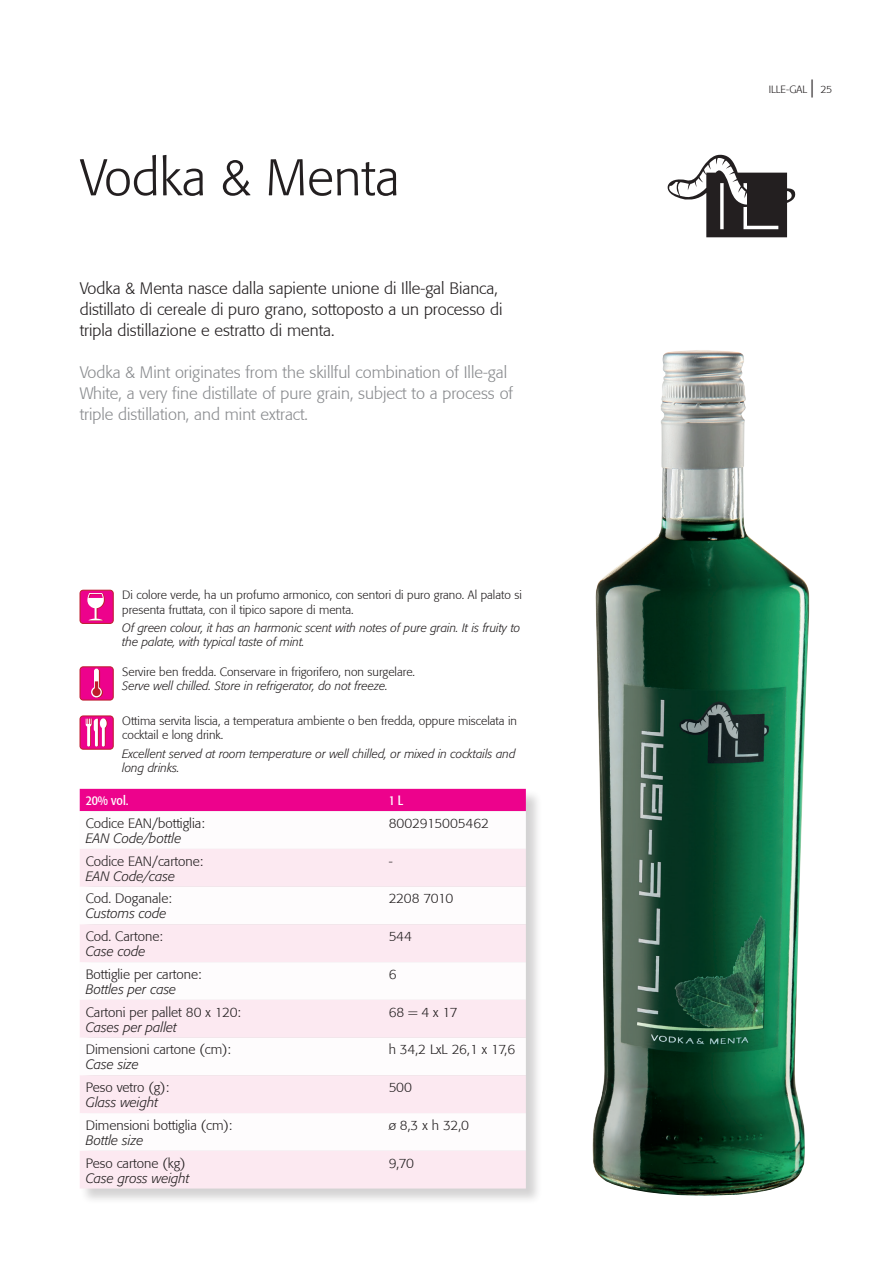
<style>
.page{position:relative;width:893px;height:1263px;background:#fff}
.page>*{position:absolute;margin:0;border:0;box-sizing:border-box;transform-origin:0 0}
.t1{font:300 51px "Formata";color:#231f20}
.t2{font:300 16.5px/21px "Formata";color:#8a8c8f}
.t3{font:300 16.5px/21px "Formata";color:#231f20}
.t4{font:300 13.5px "Formata";color:#231f20}
.t5{font:italic 300 13.5px "Formata";color:#231f20}
.t6{font:condensed 13.5px "Formata";color:#fff}
.t7{font:300 13.5px "Formata";letter-spacing:-.03em;color:#231f20}
.t8{font:300 12px/14.2px "Formata";color:#231f20}
.t9{font:italic 300 12px/14.2px "Formata";color:#231f20}
.t10{font:300 10.5px "Formata";letter-spacing:-.01em;color:#231f20}
.s1{font-size:18px}
</style>
<div class="page">
<img style="left:592px;top:350px;width:218px;height:846px">
<div style="left:80px;top:789px;width:462px;height:416px;background:#231f20;opacity:.2"></div>
<div style="left:80px;top:789px;width:446px;height:22px;background:#ed028c"></div>
<svg style="left:80px;top:811px;width:446px;height:38px"></svg>
<svg style="left:80px;top:849px;width:446px;height:339px;fill:#fce9f1"></svg>
<svg style="left:667px;top:154px;width:129px;height:83px"></svg>
<div style="left:80px;top:590px;width:33px;height:33px;background:#ed028c;border-radius:3px"></div>
<div style="left:80px;top:590px;width:34px;height:34px;border:1px solid #be1d2c;border-radius:3px"></div>
<svg style="left:87px;top:593px;width:18px;height:28px"></svg>
<div style="left:80px;top:667px;width:33px;height:33px;background:#ed028c;border-radius:3px"></div>
<div style="left:80px;top:666px;width:34px;height:34px;border:1px solid #be1d2c;border-radius:3px"></div>
<svg style="left:91px;top:669px;width:11px;height:28px"></svg>
<div style="left:92px;top:688px;width:9px;height:8px;background:#be1d2c;border-radius:50%"></div>
<div style="left:80px;top:716px;width:33px;height:33px;background:#ed028c;border-radius:3px"></div>
<div style="left:80px;top:716px;width:34px;height:33px;border:1px solid #be1d2c;border-radius:3px"></div>
<svg style="left:86px;top:718px;width:22px;height:28px"></svg>
<p class="t1" style="left:80px;top:148px;width:321px">Vodka &amp; Menta</p>
<p class="t3" style="left:80px;top:278px;width:424px">Vodka &amp; Menta nasce dalla sapiente unione di Ille-gal Bianca, distillato di cereale di puro grano, sottoposto a un processo di tripla distillazione e estratto di menta.</p>
<p class="t2" style="left:80px;top:362px;width:435px">Vodka &amp; Mint originates from the skillful combination of Ille-gal<br>White, a very fine distillate of pure grain, subject to a process of triple distillation, and mint extract.</p>
<p class="t8" style="left:122px;top:588px;width:401px">Di colore verde, ha un profumo armonico, con sentori di puro grano. Al palato si presenta fruttata, con il tipico sapore di menta.</p>
<p class="t9" style="left:122px;top:621px;width:400px">Of green colour, it has an harmonic scent with notes of pure grain. It is fruity to the palate, with typical taste of mint.</p>
<p class="t8" style="left:122px;top:665px;width:294px">Servire ben fredda. Conservare in frigorifero, non surgelare.</p>
<p class="t9" style="left:122px;top:679px;width:267px">Serve well chilled. Store in refrigerator, do not freeze.</p>
<p class="t8" style="left:122px;top:714px;width:396px">Ottima servita liscia, a temperatura ambiente o ben fredda, oppure miscelata in cocktail e long drink.</p>
<p class="t9" style="left:122px;top:747px;width:395px">Excellent served at room temperature or well chilled, or mixed in cocktails and long drinks.</p>
<p class="t6" style="left:86px;top:792px;width:44px">20% vol.</p>
<p class="t6" style="left:389px;top:792px;width:16px">1 L</p>
<p class="t4" style="left:86px;top:815px;width:120px">Codice EAN/bottiglia:</p>
<p class="t5" style="left:86px;top:830px;width:97px">EAN Code/bottle</p>
<p class="t4" style="left:389px;top:815px;width:102px">8002915005462</p>
<p class="t4" style="left:86px;top:853px;width:119px">Codice EAN/cartone:</p>
<p class="t5" style="left:86px;top:868px;width:91px">EAN Code/case</p>
<p class="t4" style="left:389px;top:853px;width:5px">-</p>
<p class="t4" style="left:86px;top:891px;width:88px">Cod. Doganale:</p>
<p class="t5" style="left:86px;top:906px;width:82px">Customs code</p>
<p class="t7" style="left:389px;top:891px;width:66px">2208 7010</p>
<p class="t4" style="left:86px;top:928px;width:79px">Cod. Cartone:</p>
<p class="t5" style="left:86px;top:943px;width:61px">Case code</p>
<p class="t4" style="left:389px;top:928px;width:25px">544</p>
<p class="t4" style="left:86px;top:966px;width:117px">Bottiglie per cartone:</p>
<p class="t5" style="left:86px;top:981px;width:92px">Bottles per case</p>
<p class="t4" style="left:389px;top:966px;width:9px">6</p>
<p class="t4" style="left:86px;top:1004px;width:157px">Cartoni per pallet 80 x 120:</p>
<p class="t5" style="left:86px;top:1019px;width:93px">Cases per pallet</p>
<p class="t4" style="left:389px;top:1004px;width:70px">68 = 4 x 17</p>
<p class="t4" style="left:86px;top:1042px;width:147px">Dimensioni cartone (cm):</p>
<p class="t5" style="left:86px;top:1056px;width:55px">Case size</p>
<p class="t4" style="left:389px;top:1042px;width:128px">h 34,2 LxL 26,1 x 17,6</p>
<p class="t4" style="left:86px;top:1079px;width:85px">Peso vetro (g):</p>
<p class="t5" style="left:86px;top:1094px;width:74px">Glass weight</p>
<p class="t4" style="left:389px;top:1079px;width:25px">500</p>
<p class="t4" style="left:86px;top:1117px;width:148px">Dimensioni bottiglia (cm):</p>
<p class="t5" style="left:86px;top:1132px;width:59px">Bottle size</p>
<p class="t4" style="left:389px;top:1117px;width:82px">ø 8,3 x h 32,0</p>
<p class="t4" style="left:86px;top:1155px;width:101px">Peso cartone (kg)</p>
<p class="t5" style="left:86px;top:1170px;width:105px">Case gross weight</p>
<p class="t4" style="left:389px;top:1155px;width:27px">9,70</p>
<p class="t10" style="left:769px;top:83px;width:65px">ILLE-GAL <span class="s1">|</span> 25</p>
</div>
